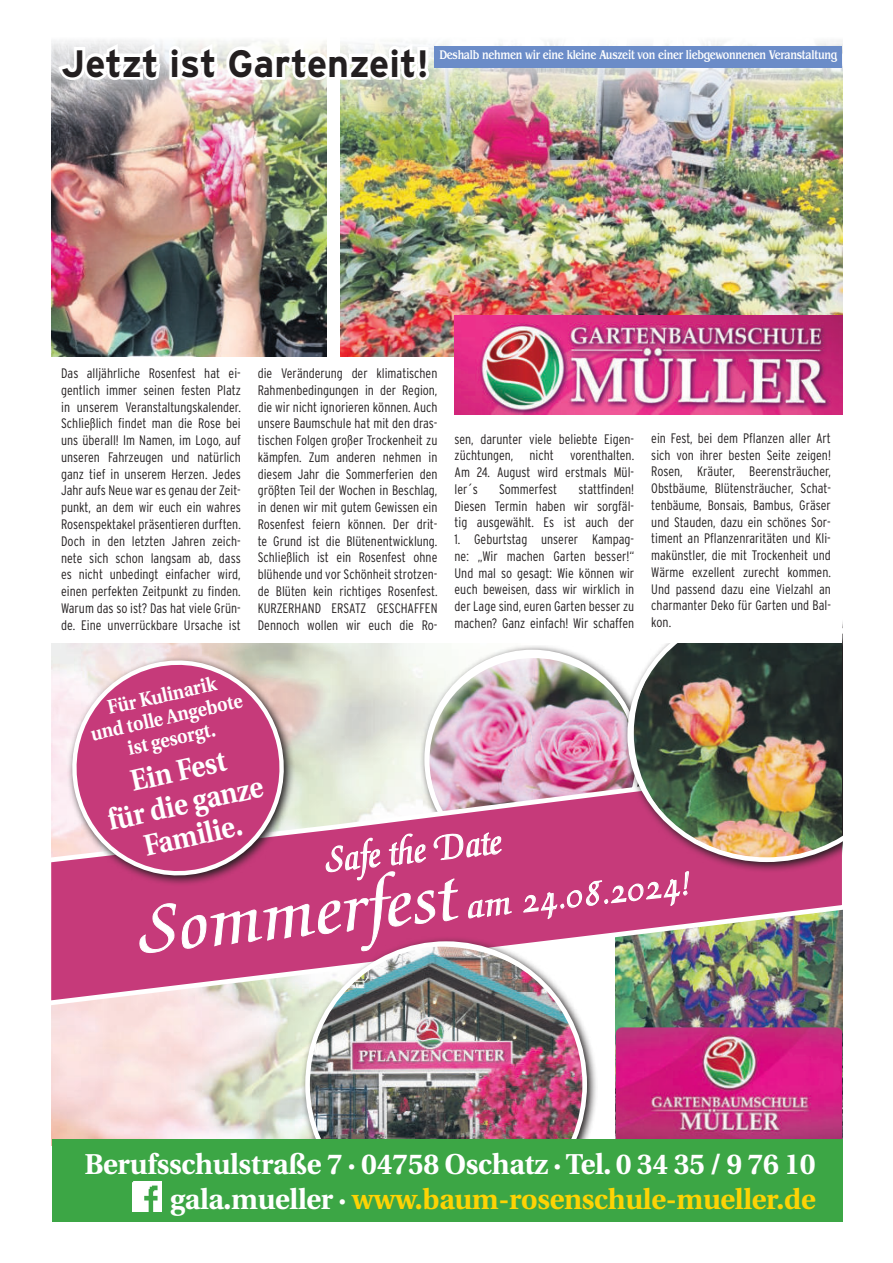
<style>
.page{position:relative;width:893px;height:1263px;background:#fff}
.page>*{position:absolute;margin:0;border:0;box-sizing:border-box;transform-origin:0 0}
.t1{font:700 38.1px "Interstate";color:#231f20}
.t2{font:37.95px "Medici Script LT Std";color:#fff;scale:.96 1}
.t3{font:36.6px "Medici Script LT Std";color:#fff;scale:1.11 1}
.t4{font:700 29.85px/33.2px "Utopia";color:#fff;text-align:center;scale:.89 1}
.t5{font:700 28.65px/35.1px "Utopia";letter-spacing:-.01em;color:#fff;text-align:right}
.t6{font:700 19.8px/22px "Utopia";color:#fff;text-align:center;scale:.89 1}
.t7{font:300 condensed 13.65px/16.8px "Interstate";color:#231f20;text-align:justify}
.t8{font:500 12.9px "Benguiat Std";letter-spacing:-.03em;color:#fff;scale:.79 1}
.s1{font-size:71.55px}
.s2{color:#fed304}
</style>
<div class="page">
<img style="left:51px;top:643px;width:365px;height:503px">
<img style="left:340px;top:41px;width:502px;height:316px">
<img style="left:51px;top:83px;width:275px;height:274px">
<img style="left:616px;top:1010px;width:226px;height:17px">
<svg style="left:499px;top:646px;width:72px;height:6px"></svg>
<img style="left:51px;top:758px;width:791px;height:252px">
<svg style="left:689px;top:862px;width:153px;height:11px;background:#b2366f"></svg>
<img style="left:658px;top:643px;width:184px;height:219px">
<svg style="left:140px;top:903px;width:36px;height:50px;background:#cc518a"></svg>
<svg style="left:300px;top:1022px;width:296px;height:117px"></svg>
<img style="left:182px;top:652px;width:507px;height:370px">
<img style="left:305px;top:941px;width:282px;height:198px">
<img style="left:616px;top:1027px;width:226px;height:112px">
<div style="left:52px;top:1139px;width:790px;height:82px;background:#3ca645"></div>
<img style="left:132px;top:1182px;width:30px;height:29px">
<svg style="left:67px;top:656px;width:228px;height:231px;background:#cd6f94"></svg>
<svg style="left:64px;top:653px;width:228px;height:230px;background:#cc6592"></svg>
<img style="left:455px;top:316px;width:387px;height:98px">
<div style="left:434px;top:46px;width:408px;height:21px;background:#6b8cc8"></div>
<svg style="left:51px;top:40px;width:381px;height:43px"></svg>
<h1 class="t1" style="left:61px;top:42px;width:370px">Jetzt ist Gartenzeit!</h1>
<p class="t8" style="left:439px;top:48px;width:505px">Deshalb nehmen wir eine kleine Auszeit von einer liebgewonnenen Veranstaltung</p>
<p class="t7" style="left:61px;top:365px;width:181px">Das alljährliche Rosenfest hat ei&shy;gentlich immer seinen festen Platz in unserem Veranstaltungskalender.<br>Schließlich findet man die Rose bei uns überall! Im Namen, im Logo, auf unseren Fahrzeugen und natürlich ganz tief in unserem Herzen. Jedes Jahr aufs Neue war es genau der Zeit&shy;punkt, an dem wir euch ein wahres Rosenspektakel präsentieren durften.<br>Doch in den letzten Jahren zeich&shy;nete sich schon langsam ab, dass es nicht unbedingt einfacher wird, einen perfekten Zeitpunkt zu finden.<br>Warum das so ist? Das hat viele Grün&shy;de. Eine unverrückbare Ursache ist</p>
<p class="t7" style="left:258px;top:365px;width:181px">die Veränderung der klimatischen Rahmenbedingungen in der Region, die wir nicht ignorieren können. Auch unsere Baumschule hat mit den dras&shy;tischen Folgen großer Trockenheit zu kämpfen. Zum anderen nehmen in diesem Jahr die Sommerferien den größten Teil der Wochen in Beschlag, in denen wir mit gutem Gewissen ein Rosenfest feiern können. Der drit&shy;te Grund ist die Blütenentwicklung.<br>Schließlich ist ein Rosenfest ohne blühende und vor Schönheit strotzen&shy;de Blüten kein richtiges Rosenfest.<br>KURZERHAND ERSATZ GESCHAFFEN Dennoch wollen wir euch die Ro-</p>
<p class="t7" style="left:454px;top:430px;width:181px">sen, darunter viele beliebte Eigen&shy;züchtungen, nicht vorenthalten.<br>Am 24. August wird erstmals Mül&shy;ler´s</p>
<p class="t7" style="left:454px;top:480px;width:181px;text-indent:124px">stattfinden!<br>Diesen Termin haben wir sorgfäl&shy;tig ausgewählt. Es ist auch der</p>
<p class="t7" style="left:454px;top:531px;width:181px">1. Geburtstag unserer Kampag&shy;ne: „Wir machen Garten besser!“ Und mal so gesagt: Wie können wir euch beweisen, dass wir wirklich in der Lage sind, euren Garten besser zu machen? Ganz einfach! Wir schaffen</p>
<p class="t7" style="left:499px;top:480px;width:60px">Sommerfest</p>
<p class="t7" style="left:651px;top:429px;width:181px">ein Fest, bei dem Pflanzen aller Art sich von ihrer besten Seite zeigen!<br>Rosen, Kräuter, Beerensträucher, Obstbäume, Blütensträucher, Schat&shy;tenbäume, Bonsais, Bambus, Gräser und Stauden, dazu ein schönes Sor&shy;timent an Pflanzenraritäten und Kli&shy;makünstler, die mit Trockenheit und Wärme exzellent zurecht kommen.<br>Und passend dazu eine Vielzahl an charmanter Deko für Garten und Bal&shy;kon.</p>
<h3 class="t6" style="left:84px;top:702px;width:176px;rotate:-13deg">Für Kulinarik<br>und tolle Angebote ist gesorgt.</h3>
<h3 class="t4" style="left:97px;top:773px;width:179px;rotate:-13deg">Ein Fest<br>für die ganze<br>Familie.</h3>
<h2 class="t2" style="left:323px;top:838px;width:186px;rotate:-6deg">Safe the Date</h2>
<h3 class="t3" style="left:137px;top:920px;width:501px;rotate:-6deg"><span class="s1">Sommerfest</span> am 24.08.2024!</h3>
<h3 class="t5" style="left:84px;top:1146px;width:733px">Berufsschulstraße 7 · 04758 Oschatz · Tel. 0 34 35 / 9 76 10 gala.mueller · <span class="s2">www.baum-rosenschule-mueller.de</span></h3>
</div>
